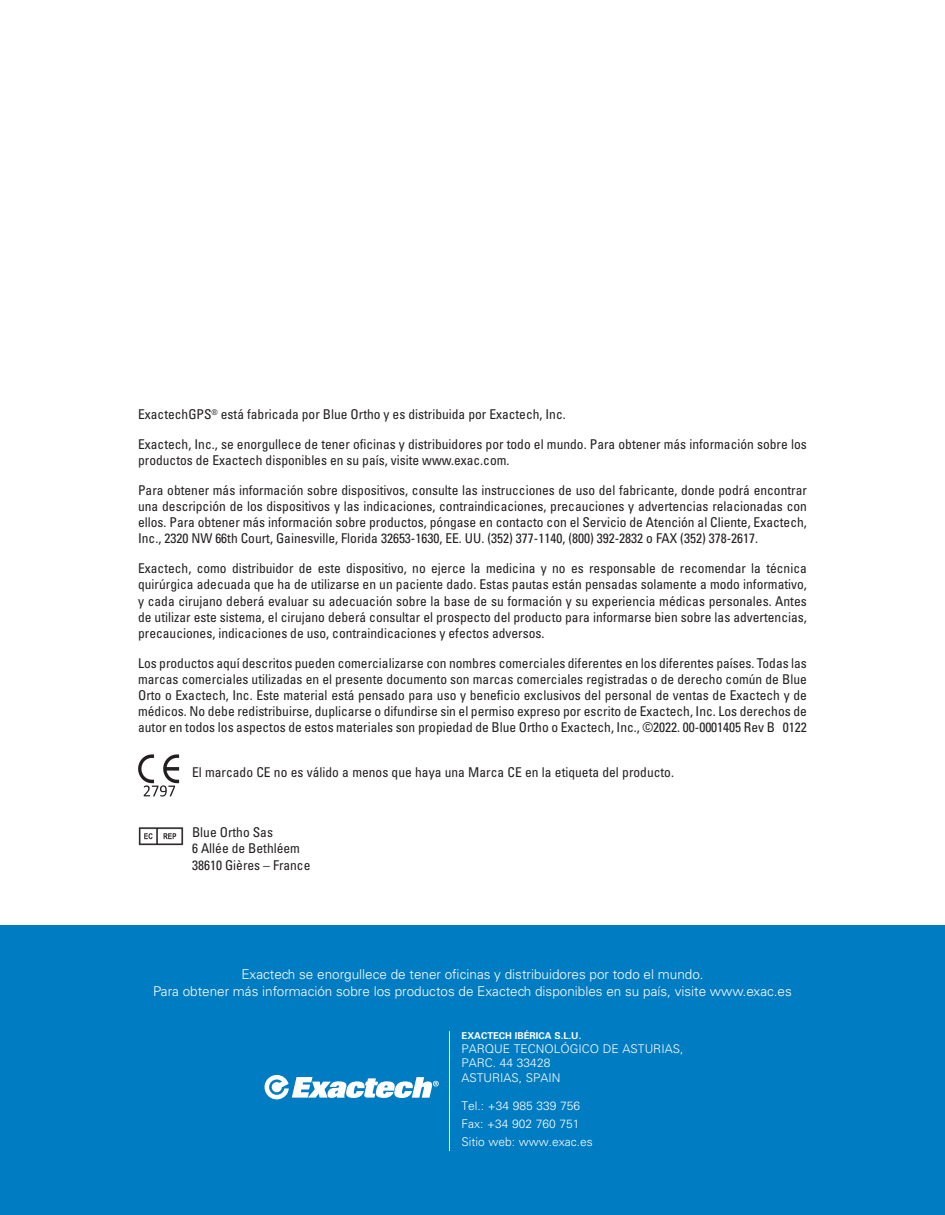
<style>
.page{position:relative;width:945px;height:1215px;background:#fff}
.page>*{position:absolute;margin:0;border:0;box-sizing:border-box;transform-origin:0 0}
.t1{font:condensed 13.5px/16.2px "Univers LT Std";color:#231f20}
.t2{font:300 13.5px/16.2px "Univers LT Std";color:#fff;text-align:center}
.t3{font:300 12px/14.4px "Univers LT Std";color:#fff}
.t4{font:700 9.45px "Univers LT Std";color:#fff}
</style>
<div class="page">
<div style="left:0;top:925px;width:945px;height:290px;background:#007cc2"></div>
<hr style="left:449px;top:1031px;width:1px;height:120px;background:#fff">
<svg style="left:265px;top:1075px;width:174px;height:24px"></svg>
<svg style="left:138px;top:754px;width:41px;height:43px"></svg>
<img style="left:138px;top:827px;width:46px;height:19px">
<p class="t1" style="left:138px;top:399px;width:670px;line-height:29.7px">ExactechGPS<sup>®</sup> está fabricada por Blue Ortho y es distribuida por Exactech, Inc.<br>Exactech, Inc., se enorgullece de tener oficinas y distribuidores por todo el mundo. Para obtener más información sobre los</p>
<p class="t1" style="left:138px;top:445px;width:670px;line-height:29.7px">productos de Exactech disponibles en su país, visite www.exac.com.<br>Para obtener más información sobre dispositivos, consulte las instrucciones de uso del fabricante, donde podrá encontrar</p>
<p class="t1" style="left:138px;top:498px;width:670px;text-align:justify">una descripción de los dispositivos y las indicaciones, contraindicaciones, precauciones y advertencias relacionadas con ellos. Para obtener más información sobre productos, póngase en contacto con el Servicio de Atención al Cliente, Exactech, Inc., 2320 NW 66th Court, Gainesville, Florida 32653-1630, EE. UU. (352) 377-1140, (800) 392-2832 o FAX (352) 378-2617.</p>
<p class="t1" style="left:138px;top:560px;width:670px;text-align:justify">Exactech, como distribuidor de este dispositivo, no ejerce la medicina y no es responsable de recomendar la técnica quirúrgica adecuada que ha de utilizarse en un paciente dado. Estas pautas están pensadas solamente a modo informativo, y cada cirujano deberá evaluar su adecuación sobre la base de su formación y su experiencia médicas personales. Antes de utilizar este sistema, el cirujano deberá consultar el prospecto del producto para informarse bien sobre las advertencias, precauciones, indicaciones de uso, contraindicaciones y efectos adversos.</p>
<p class="t1" style="left:138px;top:655px;width:670px;text-align:justify">Los productos aquí descritos pueden comercializarse con nombres comerciales diferentes en los diferentes países. Todas las marcas comerciales utilizadas en el presente documento son marcas comerciales registradas o de derecho común de Blue Orto o Exactech, Inc. Este material está pensado para uso y beneficio exclusivos del personal de ventas de Exactech y de médicos. No debe redistribuirse, duplicarse o difundirse sin el permiso expreso por escrito de Exactech, Inc. Los derechos de autor en todos los aspectos de estos materiales son propiedad de Blue Ortho o Exactech, Inc., ©2022. 00-0001405 Rev B 0122</p>
<p class="t1" style="left:192px;top:763px;width:483px">El marcado CE no es válido a menos que haya una Marca CE en la etiqueta del producto.</p>
<p class="t1" style="left:192px;top:824px;width:120px">Blue Ortho Sas<br>6 Allée de Bethléem<br>38610 Gières – France</p>
<p class="t2" style="left:153px;top:967px;width:640px">Exactech se enorgullece de tener oficinas y distribuidores por todo el mundo.<br>Para obtener más información sobre los productos de Exactech disponibles en su país, visite www.exac.es</p>
<p class="t4" style="left:462px;top:1030px;width:121px">EXACTECH IBÉRICA S.L.U.</p>
<p class="t3" style="left:462px;top:1041px;width:223px">PARQUE TECNOLÓGICO DE ASTURIAS,<br>PARC. 44 33428<br>ASTURIAS, SPAIN</p>
<p class="t3" style="left:462px;top:1096px;width:133px;line-height:18px">Tel.: +34 985 339 756<br>Fax: +34 902 760 751<br>Sitio web: www.exac.es</p>
</div>
